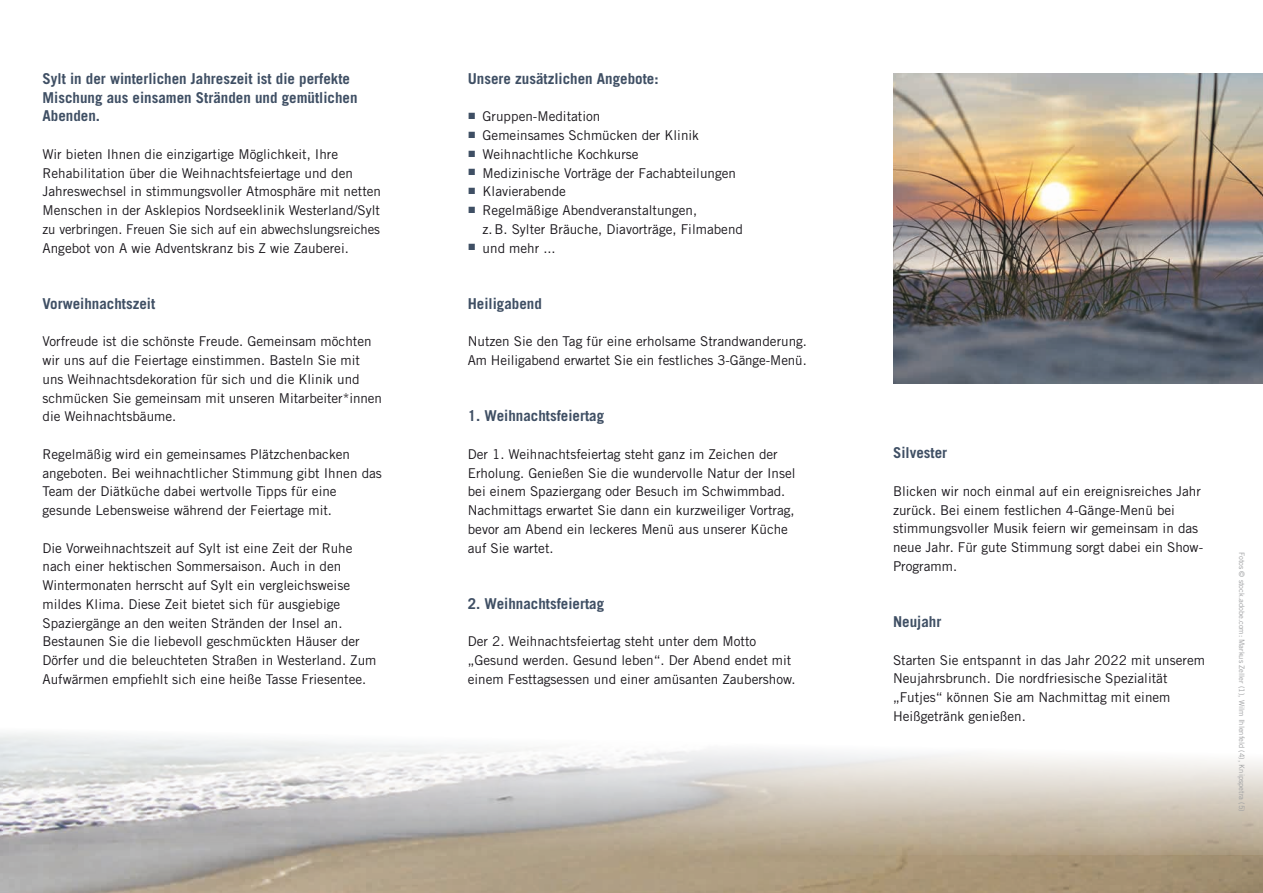
<style>
.page{position:relative;width:1263px;height:893px;background:#fff}
.page>*{position:absolute;margin:0;border:0;box-sizing:border-box;transform-origin:0 0}
.t1{font:700 15px/18.8px "Trade Gothic LT Std";color:#3f4f64}
.t2{font:13.5px/18.8px "Trade Gothic LT Std";color:#1a171c}
.t3{font:7.5px "Trade Gothic LT Std";color:#9d9ea0}
</style>
<div class="page">
<img style="left:893px;top:73px;width:370px;height:311px">
<img style="left:0;top:855px;width:1263px;height:38px">
<svg style="left:0;top:733px;width:1263px;height:122px"></svg>
<p class="t1" style="left:43px;top:69px;width:317px">Sylt in der winterlichen Jahreszeit ist die perfekte<br>Mischung aus einsamen Stränden und gemütlichen<br>Abenden.</p>
<p class="t2" style="left:43px;top:145px;width:340px">Wir bieten Ihnen die einzigartige Möglichkeit, Ihre Rehabilitation über die Weihnachtsfeiertage und den Jahreswechsel in stimmungsvoller Atmosphäre mit netten Menschen in der Asklepios Nordseeklinik Westerland/Sylt zu verbringen. Freuen Sie sich auf ein abwechslungsreiches Angebot von A wie Adventskranz bis Z wie Zauberei.</p>
<p class="t1" style="left:43px;top:294px;width:114px">Vorweihnachtszeit</p>
<p class="t2" style="left:43px;top:332px;width:341px">Vorfreude ist die schönste Freude. Gemeinsam möchten wir uns auf die Feiertage einstimmen. Basteln Sie mit uns Weihnachtsdekoration für sich und die Klinik und schmücken Sie gemeinsam mit unseren Mitarbeiter*innen die Weihnachtsbäume.</p>
<p class="t2" style="left:43px;top:445px;width:341px">Regelmäßig wird ein gemeinsames Plätzchenbacken angeboten. Bei weihnachtlicher Stimmung gibt Ihnen das Team der Diätküche dabei wertvolle Tipps für eine gesunde Lebensweise während der Feiertage mit.</p>
<p class="t2" style="left:43px;top:538px;width:335px">Die Vorweihnachtszeit auf Sylt ist eine Zeit der Ruhe nach einer hektischen Sommersaison. Auch in den Wintermonaten herrscht auf Sylt ein vergleichsweise mildes Klima. Diese Zeit bietet sich für ausgiebige Spaziergänge an den weiten Stränden der Insel an.<br>Bestaunen Sie die liebevoll geschmückten Häuser der Dörfer und die beleuchteten Straßen in Westerland. Zum Aufwärmen empfiehlt sich eine heiße Tasse Friesentee.</p>
<p class="t1" style="left:468px;top:69px;width:192px">Unsere zusätzlichen Angebote:</p>
<p class="t2" style="left:468px;top:107px;width:134px"><sup>■</sup> Gruppen-Meditation</p>
<p class="t2" style="left:468px;top:126px;width:233px"><sup>■</sup> Gemeinsames Schmücken der Klinik</p>
<p class="t2" style="left:468px;top:145px;width:172px"><sup>■</sup> Weihnachtliche Kochkurse</p>
<p class="t2" style="left:468px;top:163px;width:270px"><sup>■</sup> Medizinische Vorträge der Fachabteilungen</p>
<p class="t2" style="left:468px;top:182px;width:100px"><sup>■</sup> Klavierabende</p>
<p class="t2" style="left:483px;top:201px;width:262px;text-indent:-15px"><sup>■</sup> Regelmäßige Abendveranstaltungen,<br>z.B. Sylter Bräuche, Diavorträge, Filmabend</p>
<p class="t2" style="left:468px;top:238px;width:89px"><sup>■</sup> und mehr ...</p>
<p class="t1" style="left:468px;top:294px;width:76px">Heiligabend</p>
<p class="t2" style="left:468px;top:332px;width:341px">Nutzen Sie den Tag für eine erholsame Strandwanderung.<br>Am Heiligabend erwartet Sie ein festliches 3-Gänge-Menü.</p>
<p class="t1" style="left:468px;top:406px;width:138px">1. Weihnachtsfeiertag</p>
<p class="t2" style="left:468px;top:445px;width:329px">Der 1. Weihnachtsfeiertag steht ganz im Zeichen der Erholung. Genießen Sie die wundervolle Natur der Insel bei einem Spaziergang oder Besuch im Schwimmbad.<br>Nachmittags erwartet Sie dann ein kurzweiliger Vortrag, bevor am Abend ein leckeres Menü aus unserer Küche auf Sie wartet.</p>
<p class="t1" style="left:468px;top:594px;width:138px">2. Weihnachtsfeiertag</p>
<p class="t2" style="left:468px;top:632px;width:329px">Der 2. Weihnachtsfeiertag steht unter dem Motto „Gesund werden. Gesund leben“. Der Abend endet mit einem Festtagsessen und einer amüsanten Zaubershow.</p>
<p class="t1" style="left:893px;top:443px;width:56px">Silvester</p>
<p class="t2" style="left:893px;top:482px;width:312px">Blicken wir noch einmal auf ein ereignisreiches Jahr zurück. Bei einem festlichen 4-Gänge-Menü bei stimmungsvoller Musik feiern wir gemeinsam in das neue Jahr. Für gute Stimmung sorgt dabei ein Show-Programm.</p>
<p class="t1" style="left:893px;top:612px;width:50px">Neujahr</p>
<p class="t2" style="left:893px;top:650px;width:313px">Starten Sie entspannt in das Jahr 2022 mit unserem Neujahrsbrunch. Die nordfriesische Spezialität „Futjes“ können Sie am Nachmittag mit einem Heißgetränk genießen.</p>
<p class="t3" style="left:1246px;top:552px;width:262px;rotate:90deg">Fotos © stock.adobe.com: Markus Zeller (1), Wilm Ihlenfeld (4), Knipspetra (5)</p>
</div>
